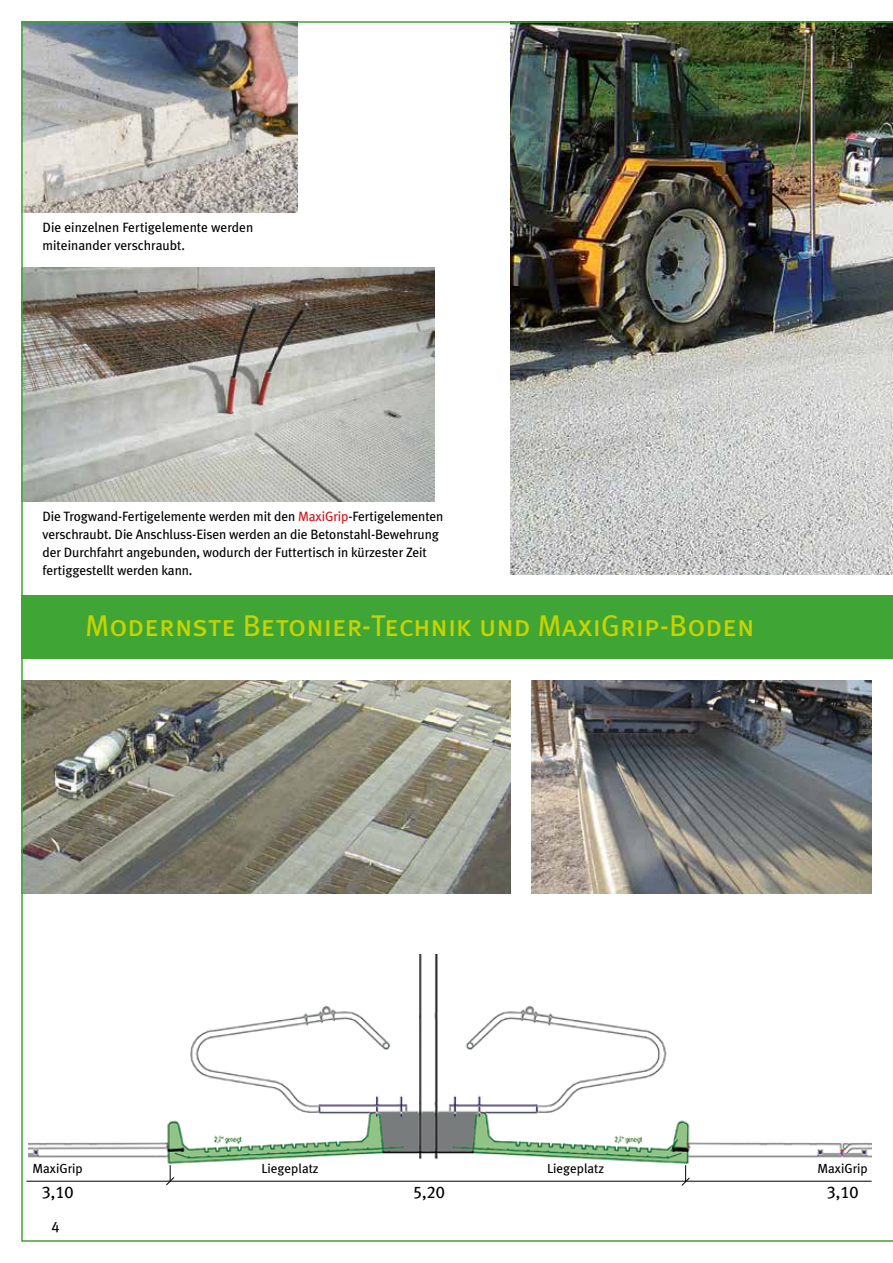
<style>
.page{position:relative;width:893px;height:1263px;background:#fff}
.page>*{position:absolute;margin:0;border:0;box-sizing:border-box;transform-origin:0 0}
.t1{font:30px "Meta Plus Book Caps";color:#c8d300}
.t2{font:16.95px "Meta Plus Book Caps";color:#000}
.t3{font:15px "Meta Plus Book Caps";color:#000}
.t4{font:13.5px/18px "Meta Plus";letter-spacing:-.01em;color:#000}
.t5{font:13.2px "Meta Plus";color:#000}
.s1{color:#cd171a}
</style>
<div class="page">
<img style="left:21px;top:21px;width:872px;height:1221px">
<p class="t4" style="left:43px;top:218px;width:212px">Die einzelnen Fertigelemente werden miteinander verschraubt.</p>
<p class="t4" style="left:43px;top:507px;width:402px">Die Trogwand-Fertigelemente werden mit den <span class="s1">MaxiGrip</span>-Fertigelementen verschraubt. Die Anschluss-Eisen werden an die Betonstahl-Bewehrung der Durchfahrt angebunden, wodurch der Futtertisch in kürzester Zeit fertiggestellt werden kann.</p>
<h1 class="t1" style="left:85px;top:608px;width:671px">Modernste Betonier-Technik und MaxiGrip-Boden</h1>
<p class="t5" style="left:33px;top:1161px;width:52px">MaxiGrip</p>
<p class="t2" style="left:42px;top:1182px;width:33px">3,10</p>
<p class="t3" style="left:51px;top:1218px;width:10px">4</p>
<p class="t5" style="left:261px;top:1161px;width:59px">Liegeplatz</p>
<p class="t2" style="left:413px;top:1182px;width:33px">5,20</p>
<p class="t5" style="left:547px;top:1161px;width:59px">Liegeplatz</p>
<p class="t5" style="left:817px;top:1161px;width:52px">MaxiGrip</p>
<p class="t2" style="left:827px;top:1182px;width:33px">3,10</p>
</div>
